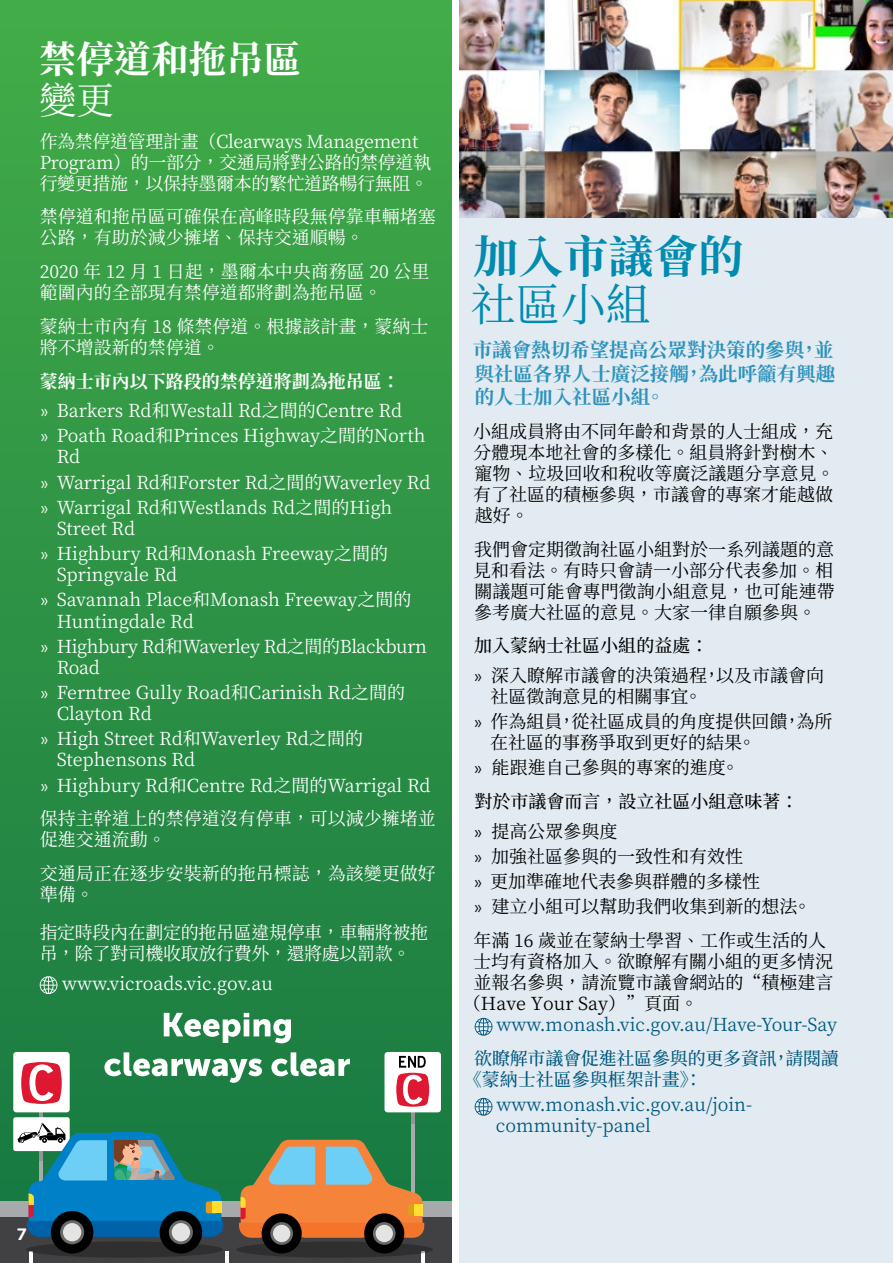
<style>
.page{position:relative;width:893px;height:1263px;background:#fff}
.page>*{position:absolute;margin:0;border:0;box-sizing:border-box;transform-origin:0 0}
.t1{font:700 45px "Source Han Serif TC";color:#008bb0}
.t2{font:45px "Source Han Serif TC";color:#008bb0}
.t3{font:700 37.5px "Source Han Serif TC";color:#fff}
.t4{font:37.5px "Source Han Serif TC";color:#fff}
.t5{font:700 19.5px/23.4px "Source Han Serif TC";color:#2d92bc;text-align:justify}
.t6{font:18px/21px "Source Han Serif TC";color:#fff}
.t7{font:18px/21px "Source Han Serif TC";color:#000}
.t8{font:18px/21px "Source Han Serif TC";letter-spacing:-.02em;color:#fff}
.t9{font:18px/21px "Source Han Serif TC";color:#00587e}
.t10{font:500 18px/21px "Source Han Serif TC";letter-spacing:-.01em;color:#00587e}
.t11{font:500 18px/29.5px "Source Han Serif TC";color:#000}
.t12{font:700 16.5px "Filson Soft";color:#fff}
.s1{font-weight:700}
.s2{font-family:"Calibri";font-weight:300}
.s3{font-weight:500}
.s4{font-weight:400}
</style>
<div class="page">
<div style="left:0;top:0;width:452px;height:1207px;background:linear-gradient(to bottom,#43ac48,#187942)"></div>
<div style="left:0;top:1207px;width:452px;height:56px;background:#414042"></div>
<div style="left:0;top:1202px;width:452px;height:15px;background:#a7a9ac"></div>
<div style="left:13px;top:1052px;width:57px;height:60px;background:#fff;border-radius:3px"></div>
<div style="left:13px;top:1117px;width:57px;height:34px;background:#fff;border-radius:2px"></div>
<div style="left:384px;top:1052px;width:57px;height:60px;background:#fff;border-radius:3px"></div>
<svg style="left:164px;top:1013px;width:127px;height:30px"></svg>
<svg style="left:17px;top:1052px;width:416px;height:211px"></svg>
<svg style="left:40px;top:976px;width:17px;height:18px"></svg>
<div style="left:459px;top:0;width:434px;height:1263px;background:#e2ebf1"></div>
<img style="left:459px;top:0;width:434px;height:217px">
<svg style="left:475px;top:1018px;width:17px;height:18px"></svg>
<svg style="left:475px;top:1098px;width:17px;height:18px"></svg>
<h2 class="t3" style="left:39px;top:38px;width:264px">禁停道和拖吊區</h2>
<h2 class="t4" style="left:39px;top:79px;width:76px">變更</h2>
<p class="t8" style="left:40px;top:131px;width:393px">作為禁停道管理計畫（Clearways Management<br>Program）的一部分，交通局將對公路的禁停道執行變更措施，以保持墨爾本的繁忙道路暢行無阻。</p>
<p class="t6" style="left:40px;top:207px;width:397px">禁停道和拖吊區可確保在高峰時段無停靠車輛堵塞公路，有助於減少擁堵、保持交通順暢。</p>
<p class="t6" style="left:40px;top:261px;width:391px">2020 年 12 月 1 日起，墨爾本中央商務區 20 公里範圍內的全部現有禁停道都將劃為拖吊區。</p>
<p class="t6" style="left:40px;top:316px;width:390px">蒙納士市內有 18 條禁停道。根據該計畫，蒙納士將不增設新的禁停道。</p>
<p class="t6" style="left:40px;top:367px;width:364px;line-height:29.5px"><span class="s1">蒙納士市內以下路段的禁停道將劃為拖吊區：</span><span class="s2">»</span> Barkers Rd和Westall Rd之間的Centre Rd</p>
<p class="t6" style="left:57px;top:426px;width:370px;text-indent:-17px"><span class="s2">»</span> Poath Road和Princes Highway之間的North<br>Rd</p>
<p class="t6" style="left:40px;top:470px;width:392px;line-height:25.2px"><span class="s2">»</span> Warrigal Rd和Forster Rd之間的Waverley Rd <span class="s2">»</span> Warrigal Rd和Westlands Rd之間的High</p>
<p class="t6" style="left:40px;top:516px;width:350px;line-height:25.2px;text-indent:17px">Street Rd<br><span class="s2">»</span> Highbury Rd和Monash Freeway之間的</p>
<p class="t6" style="left:40px;top:562px;width:373px;line-height:25.2px;text-indent:17px">Springvale Rd<br><span class="s2">»</span> Savannah Place和Monash Freeway之間的</p>
<p class="t8" style="left:40px;top:609px;width:389px;line-height:25.2px;text-indent:17px">Huntingdale Rd<br><span class="s2">»</span> Highbury Rd和Waverley Rd之間的Blackburn</p>
<p class="t6" style="left:40px;top:655px;width:367px;line-height:25.2px;text-indent:17px">Road<br><span class="s2">»</span> Ferntree Gully Road和Carinish Rd之間的</p>
<p class="t6" style="left:40px;top:701px;width:325px;line-height:25.2px;text-indent:17px">Clayton Rd<br><span class="s2">»</span> High Street Rd和Waverley Rd之間的</p>
<p class="t6" style="left:40px;top:747px;width:393px;line-height:25.2px;text-indent:17px">Stephensons Rd<br><span class="s2">»</span> Highbury Rd和Centre Rd之間的Warrigal Rd</p>
<p class="t6" style="left:40px;top:808px;width:397px">保持主幹道上的禁停道沒有停車，可以減少擁堵並促進交通流動。</p>
<p class="t6" style="left:40px;top:863px;width:397px">交通局正在逐步安裝新的拖吊標誌，為該變更做好準備。</p>
<p class="t8" style="left:40px;top:923px;width:390px">指定時段內在劃定的拖吊區違規停車，車輛將被拖吊，除了對司機收取放行費外，還將處以罰款。</p>
<p class="t6" style="left:62px;top:973px;width:212px">www.vicroads.vic.gov.au</p>
<p class="t12" style="left:17px;top:1224px;width:11px">7</p>
<h1 class="t1" style="left:473px;top:231px;width:271px">加入市議會的</h1>
<h1 class="t2" style="left:471px;top:279px;width:181px">社區小組</h1>
<p class="t5" style="left:473px;top:339px;width:364px">市議會熱切希望提高公眾對決策的參與，並與社區各界人士廣泛接觸，為此呼籲有興趣的人士加入社區小組。</p>
<p class="t7" style="left:473px;top:421px;width:363px;text-align:justify">小組成員將由不同年齡和背景的人士組成，充分體現本地社會的多樣化。組員將針對樹木、寵物、垃圾回收和稅收等廣泛議題分享意見。有了社區的積極參與，市議會的專案才能越做越好。</p>
<p class="t7" style="left:473px;top:539px;width:363px;text-align:justify">我們會定期徵詢社區小組對於一系列議題的意見和看法。有時只會請一小部分代表參加。相關議題可能會專門徵詢小組意見，也可能連帶參考廣大社區的意見。大家一律自願參與。</p>
<p class="t7" style="left:474px;top:631px;width:352px;line-height:29.5px"><span class="s3">加入蒙納士社區小組的益處：<br></span><span class="s2">»</span> 深入瞭解市議會的決策過程，以及市議會向</p>
<p class="t7" style="left:474px;top:684px;width:360px;line-height:25.2px;text-indent:17px">社區徵詢意見的相關事宜。<br><span class="s2">»</span> 作為組員，從社區成員的角度提供回饋，為所</p>
<p class="t7" style="left:474px;top:730px;width:284px;line-height:25.2px;text-indent:17px">在社區的事務爭取到更好的結果。<span class="s2">»</span> 能跟進自己參與的專案的進度。</p>
<p class="t11" style="left:474px;top:787px;width:326px">對於市議會而言，設立社區小組意味著：<span class="s2">»</span> <span class="s4">提高公眾參與度</span></p>
<p class="t7" style="left:474px;top:844px;width:339px;line-height:25.2px"><span class="s2">»</span> 加強社區參與的一致性和有效性<br><span class="s2">»</span> 更加準確地代表參與群體的多樣性<br><span class="s2">»</span> 建立小組可以幫助我們收集到新的想法。</p>
<p class="t7" style="left:473px;top:930px;width:354px">年滿 16 歲並在蒙納士學習、工作或生活的人</p>
<p class="t7" style="left:473px;top:951px;width:361px">士均有資格加入。欲瞭解有關小組的更多情況</p>
<p class="t7" style="left:474px;top:972px;width:361px">並報名參與，請流覽市議會網站的“積極建言</p>
<p class="t7" style="left:463px;top:993px;width:237px">（Have Your Say）”頁面。</p>
<p class="t9" style="left:496px;top:1014px;width:342px">www.monash.vic.gov.au/Have-Your-Say</p>
<p class="t10" style="left:464px;top:1048px;width:376px;text-indent:10px">欲瞭解市議會促進社區參與的更多資訊，請閱讀《蒙納士社區參與框架計畫》：</p>
<p class="t9" style="left:496px;top:1094px;width:258px">www.monash.vic.gov.au/join&shy;community-panel</p>
</div>
